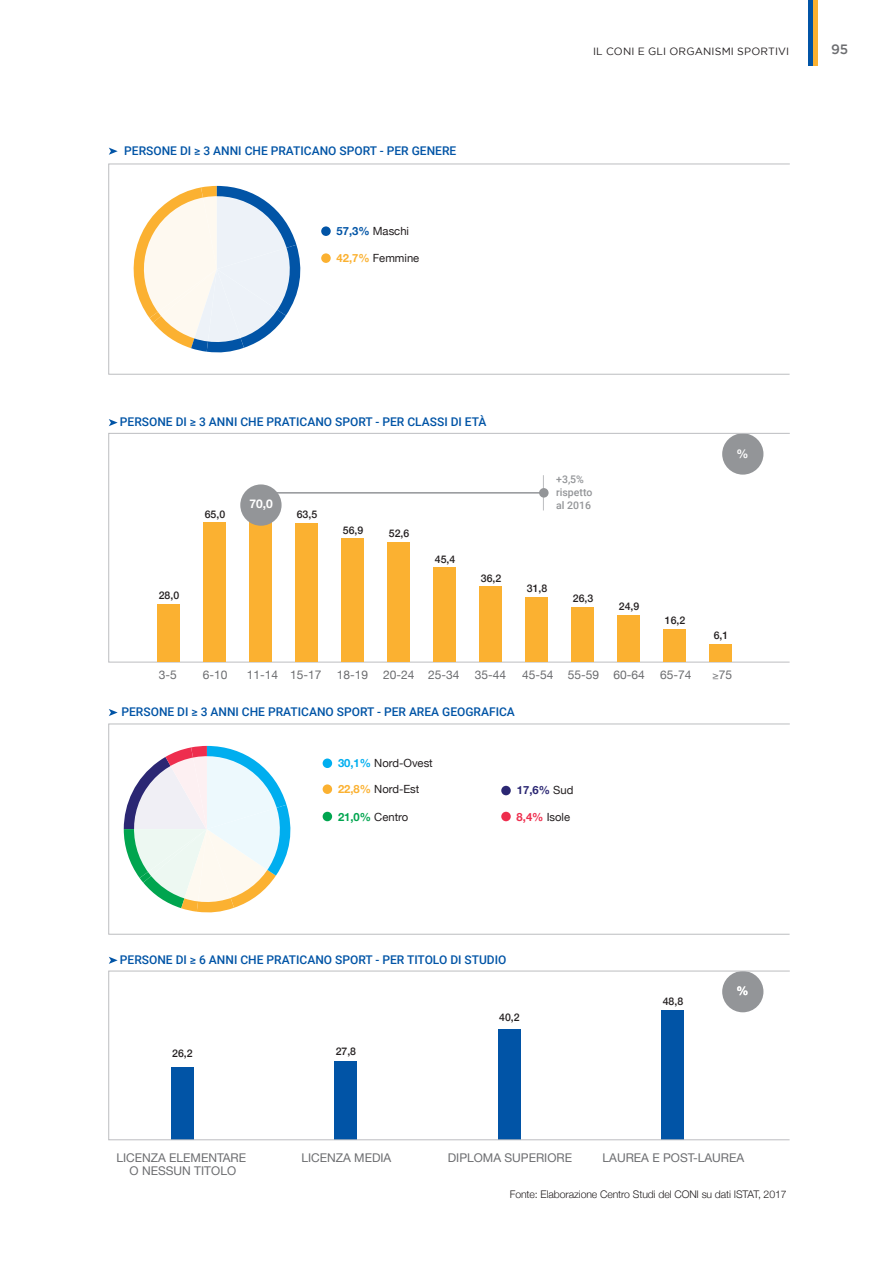
<style>
.page{position:relative;width:893px;height:1263px;background:#fff}
.page>*{position:absolute;margin:0;border:0;box-sizing:border-box;transform-origin:0 0}
.t1{font:500 13.5px "Gotham";color:#6c6d70}
.t2{font:500 12px "Roboto";color:#0154a6}
.t3{font:12px/13.5px "Helvetica Neue";color:#6c6d70;text-align:center}
.t4{font:700 12px "Helvetica Neue";color:#fff}
.t5{font:11.25px "Helvetica Neue";color:#231f20}
.t6{font:700 11.25px "Helvetica Neue";color:#2b2773}
.t7{font:500 10.5px "Helvetica Neue";color:#231f20}
.t8{font:300 10.5px "Helvetica Neue";letter-spacing:-.01em;color:#231f20}
.t9{font:10.5px "Gotham";letter-spacing:.015em;color:#231f20}
.t10{font:500 10.5px/12.6px "Roboto";color:#939598}
.s1{font-weight:700;color:#0154a6}
.s2{font-weight:700;color:#fbb131}
.s3{font-size:10.5px}
.s4{font-weight:700;color:#00aeef}
.s5{font-weight:400;color:#231f20}
.s6{font-weight:700;color:#00a54f}
.s7{font-weight:700;color:#ee2e4e}
</style>
<div class="page">
<hr style="left:813px;top:0;width:4px;height:66px;background:#fbb131">
<hr style="left:809px;top:0;width:4px;height:66px;background:#0154a6">
<div style="left:171px;top:1067px;width:23px;height:73px;background:#0154a6"></div>
<div style="left:335px;top:1061px;width:22px;height:79px;background:#0154a6"></div>
<div style="left:498px;top:1029px;width:23px;height:111px;background:#0154a6"></div>
<div style="left:662px;top:1010px;width:22px;height:130px;background:#0154a6"></div>
<div style="left:722px;top:433px;width:41px;height:42px;background:#939598;border-radius:50%"></div>
<div style="left:722px;top:971px;width:41px;height:41px;background:#939598;border-radius:50%"></div>
<svg style="left:109px;top:419px;width:9px;height:7px"></svg>
<svg style="left:109px;top:148px;width:9px;height:7px"></svg>
<div style="left:108px;top:971px;width:682px;height:169px;border:1px solid #bcbdc0"></div>
<svg style="left:109px;top:957px;width:9px;height:7px"></svg>
<div style="left:250px;top:513px;width:22px;height:149px;background:#fbb131"></div>
<div style="left:240px;top:484px;width:42px;height:42px;background:#939598;border-radius:50%"></div>
<div style="left:321px;top:226px;width:10px;height:10px;background:#0154a6;border-radius:50%"></div>
<div style="left:321px;top:253px;width:10px;height:10px;background:#fbb131;border-radius:50%"></div>
<svg style="left:133px;top:186px;width:168px;height:167px"></svg>
<div style="left:108px;top:164px;width:682px;height:210px;border:1px solid #bcbdc0"></div>
<div style="left:158px;top:605px;width:22px;height:57px;background:#fbb131"></div>
<div style="left:204px;top:522px;width:22px;height:140px;background:#fbb131"></div>
<div style="left:480px;top:586px;width:22px;height:76px;background:#fbb131"></div>
<div style="left:526px;top:598px;width:22px;height:64px;background:#fbb131"></div>
<div style="left:572px;top:607px;width:22px;height:55px;background:#fbb131"></div>
<div style="left:618px;top:616px;width:22px;height:46px;background:#fbb131"></div>
<div style="left:664px;top:629px;width:22px;height:33px;background:#fbb131"></div>
<div style="left:710px;top:645px;width:22px;height:17px;background:#fbb131"></div>
<div style="left:296px;top:523px;width:22px;height:139px;background:#fbb131"></div>
<div style="left:342px;top:539px;width:22px;height:123px;background:#fbb131"></div>
<div style="left:388px;top:542px;width:22px;height:120px;background:#fbb131"></div>
<div style="left:434px;top:568px;width:22px;height:94px;background:#fbb131"></div>
<hr style="left:250px;top:492px;width:291px;height:2px;background:#939598">
<hr style="left:543px;top:475px;width:1px;height:35px;background:#bcbdc0">
<div style="left:539px;top:488px;width:10px;height:10px;background:#939598;border-radius:50%"></div>
<div style="left:323px;top:758px;width:9px;height:10px;background:#00aeef;border-radius:50%"></div>
<div style="left:501px;top:786px;width:10px;height:9px;background:#2b2773;border-radius:50%"></div>
<div style="left:323px;top:784px;width:9px;height:10px;background:#fbb131;border-radius:50%"></div>
<div style="left:323px;top:812px;width:9px;height:9px;background:#00a54f;border-radius:50%"></div>
<div style="left:501px;top:812px;width:10px;height:9px;background:#ee2e4e;border-radius:50%"></div>
<svg style="left:124px;top:746px;width:167px;height:167px"></svg>
<svg style="left:109px;top:709px;width:9px;height:7px"></svg>
<div style="left:108px;top:724px;width:682px;height:210px;border:1px solid #bcbdc0"></div>
<p class="t2" style="left:124px;top:142px;width:333px">PERSONE DI ≥ 3 ANNI CHE PRATICANO SPORT - PER GENERE</p>
<p class="t5" style="left:337px;top:222px;width:74px"><span class="s1">57,3%</span> Maschi</p>
<p class="t5" style="left:337px;top:250px;width:84px"><span class="s2">42,7%</span> Femmine</p>
<p class="t9" style="left:593px;top:46px;width:198px">IL CONI E GLI ORGANISMI SPORTIVI</p>
<p class="t1" style="left:831px;top:42px;width:19px">95</p>
<p class="t2" style="left:120px;top:413px;width:368px">PERSONE DI ≥ 3 ANNI CHE PRATICANO SPORT - PER CLASSI DI ETÀ</p>
<p class="t7" style="left:159px;top:587px;width:22px">28,0</p>
<p class="t7" style="left:205px;top:506px;width:22px">65,0</p>
<p class="t4" style="left:249px;top:495px;width:25px">70,0</p>
<p class="t7" style="left:297px;top:506px;width:22px">63,5</p>
<p class="t7" style="left:343px;top:522px;width:22px">56,9</p>
<p class="t7" style="left:389px;top:525px;width:22px">52,6</p>
<p class="t7" style="left:435px;top:551px;width:22px">45,4</p>
<p class="t7" style="left:481px;top:570px;width:22px">36,2</p>
<p class="t10" style="left:556px;top:473px;width:38px">+3,5% rispetto al 2016</p>
<p class="t7" style="left:527px;top:580px;width:22px">31,8</p>
<p class="t7" style="left:573px;top:590px;width:22px">26,3</p>
<p class="t7" style="left:619px;top:598px;width:22px">24,9</p>
<p class="t7" style="left:665px;top:612px;width:22px">16,2</p>
<p class="t4" style="left:736px;top:444px;width:13px">%</p>
<p class="t7" style="left:714px;top:627px;width:16px">6,1</p>
<p class="t3" style="left:159px;top:668px;width:20px">3-5</p>
<p class="t3" style="left:203px;top:668px;width:26px">6-10</p>
<p class="t3" style="left:247px;top:668px;width:76px">11-14 15-17</p>
<p class="t3" style="left:337px;top:668px;width:33px">18-19</p>
<p class="t3" style="left:383px;top:668px;width:78px">20-24 25-34</p>
<p class="t3" style="left:475px;top:668px;width:33px">35-44</p>
<p class="t3" style="left:522px;top:668px;width:124px">45-54 55-59 60-64</p>
<p class="t3" style="left:660px;top:668px;width:33px">65-74</p>
<p class="t3" style="left:712px;top:668px;width:21px"><span class="s3">≥</span>75</p>
<p class="t2" style="left:122px;top:704px;width:395px">PERSONE DI ≥ 3 ANNI CHE PRATICANO SPORT - PER AREA GEOGRAFICA</p>
<p class="t5" style="left:338px;top:755px;width:96px"><span class="s4">30,1%</span> Nord-Ovest</p>
<p class="t5" style="left:338px;top:781px;width:83px"><span class="s2">22,8%</span> Nord-Est</p>
<p class="t6" style="left:517px;top:781px;width:58px">17,6% <span class="s5">Sud</span></p>
<p class="t5" style="left:338px;top:808px;width:72px"><span class="s6">21,0%</span> Centro</p>
<p class="t5" style="left:517px;top:808px;width:55px"><span class="s7">8,4%</span> Isole</p>
<p class="t2" style="left:120px;top:951px;width:388px">PERSONE DI ≥ 6 ANNI CHE PRATICANO SPORT - PER TITOLO DI STUDIO</p>
<p class="t7" style="left:172px;top:1045px;width:22px">26,2</p>
<p class="t7" style="left:336px;top:1042px;width:22px">27,8</p>
<p class="t7" style="left:499px;top:1009px;width:22px">40,2</p>
<p class="t7" style="left:663px;top:992px;width:22px">48,8</p>
<p class="t4" style="left:736px;top:981px;width:13px">%</p>
<p class="t3" style="left:116px;top:1151px;width:131px">LICENZA ELEMENTARE<br>O NESSUN TITOLO</p>
<p class="t3" style="left:301px;top:1151px;width:91px">LICENZA MEDIA</p>
<p class="t3" style="left:448px;top:1151px;width:126px">DIPLOMA SUPERIORE</p>
<p class="t3" style="left:603px;top:1151px;width:143px">LAUREA E POST-LAUREA</p>
<p class="t8" style="left:510px;top:1186px;width:278px">Fonte: Elaborazione Centro Studi del CONI su dati ISTAT, 2017</p>
</div>
